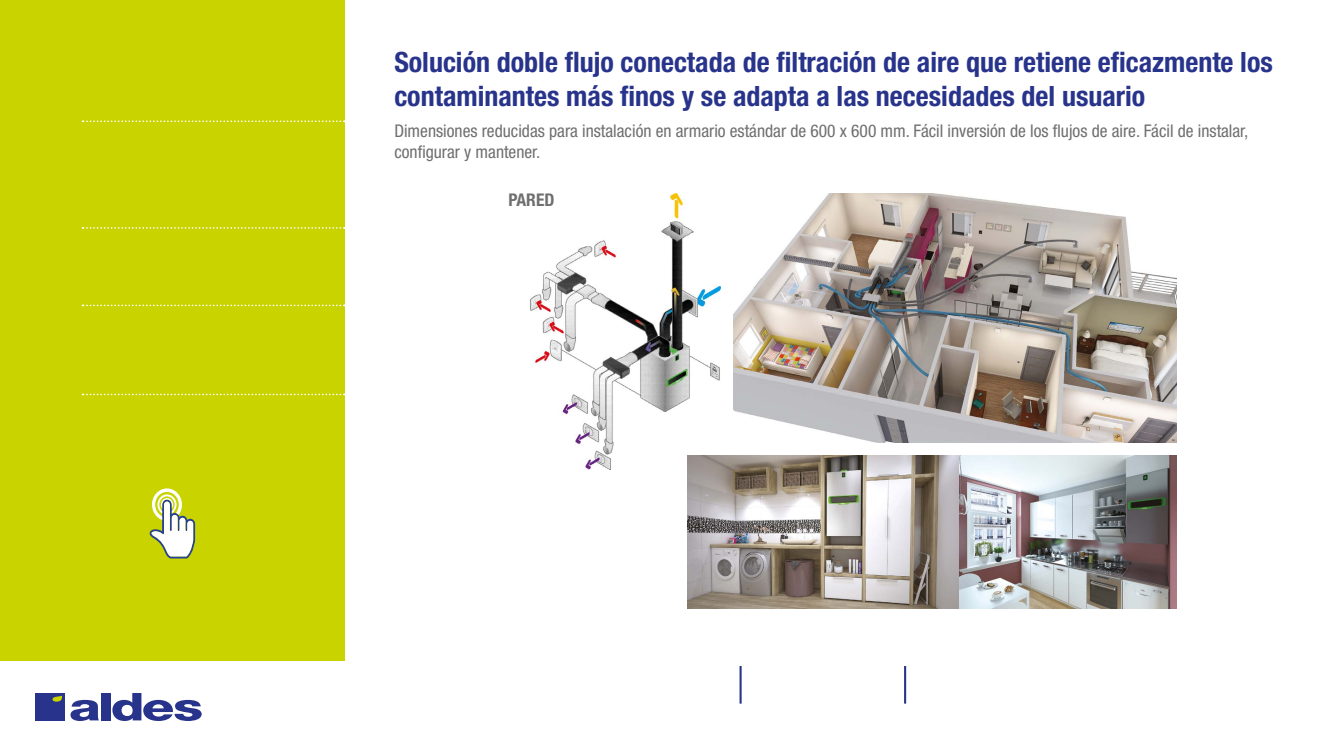
<style>
.page{position:relative;width:1344px;height:756px;background:#fff}
.page>*{position:absolute;margin:0;border:0;box-sizing:border-box;transform-origin:0 0}
.t1{font:700 condensed 28px/33.6px "Helvetica Neue LT Pro";color:#28348b}
.t2{font:condensed 17.5px/21px "Helvetica Neue LT Pro";color:#706f6f}
.t3{font:700 condensed 17.5px "Helvetica Neue LT Pro";color:#706f6f}
</style>
<div class="page">
<div style="left:0;top:0;width:345px;height:661px;background:#c8d300"></div>
<div style="left:35px;top:693px;width:30px;height:27px;background:#28348b"></div>
<svg style="left:71px;top:700px;width:28px;height:21px"></svg>
<div style="left:101px;top:693px;width:9px;height:27px;background:#28348b"></div>
<svg style="left:112px;top:693px;width:90px;height:28px"></svg>
<svg style="left:53px;top:696px;width:9px;height:6px"></svg>
<svg style="left:149px;top:488px;width:46px;height:70px"></svg>
<hr style="left:904px;top:666px;width:2px;height:38px;background:#28348b">
<hr style="left:740px;top:666px;width:2px;height:38px;background:#28348b">
<img style="left:733px;top:193px;width:443px;height:250px">
<img style="left:530px;top:193px;width:191px;height:276px">
<img style="left:687px;top:455px;width:489px;height:154px">
<svg style="left:83px;top:227px;width:262px;height:2px"></svg>
<svg style="left:83px;top:120px;width:262px;height:2px"></svg>
<svg style="left:83px;top:394px;width:262px;height:1px"></svg>
<svg style="left:83px;top:305px;width:262px;height:1px"></svg>
<h1 class="t1" style="left:394px;top:45px;width:880px">Solución doble flujo conectada de filtración de aire que retiene eficazmente los contaminantes más finos y se adapta a las necesidades del usuario</h1>
<p class="t2" style="left:394px;top:120px;width:856px">Dimensiones reducidas para instalación en armario estándar de 600 x 600 mm. Fácil inversión de los flujos de aire. Fácil de instalar, configurar y mantener.</p>
<p class="t3" style="left:508px;top:189px;width:48px">PARED</p>
</div>
